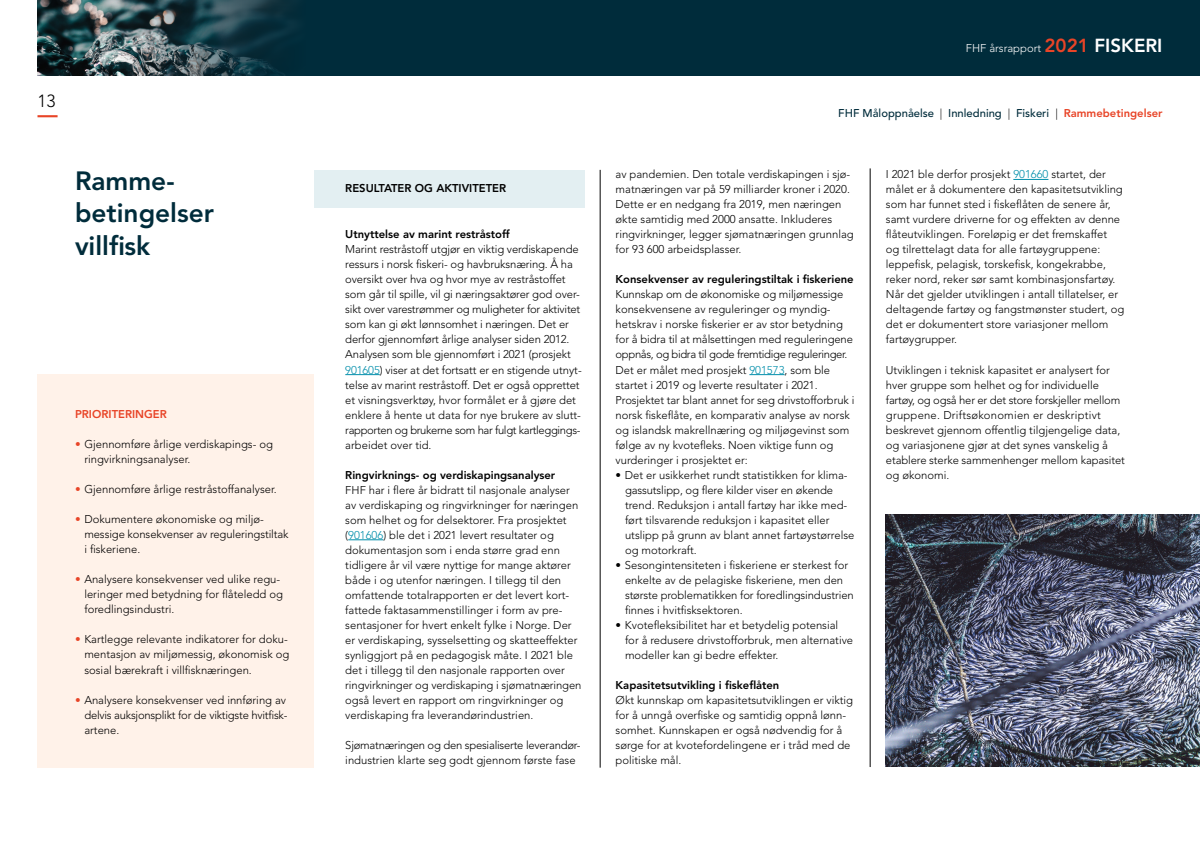
<style>
.page{position:relative;width:1200px;height:849px;background:#fff}
.page>*{position:absolute;margin:0;border:0;box-sizing:border-box;transform-origin:0 0}
.FHF_Brødtekst{font:800 26.25px "Avenir LT";color:#002c3b}
.t1{font:300 17.5px "Avenir LT";color:#000}
.FHF_Brødtekst-2{font:300 11.25px/15px "Avenir LT";color:#000}
.FHF_Brødtekst-3{font:800 11.25px "Avenir LT";color:#000}
.FHF_Brødtekst-4{font:300 11.25px/15px "Avenir LT";letter-spacing:-.02em;color:#000}
.FHF_Ingress{font:500 11.25px "Avenir LT";color:#002c3b}
.FHF_Ingress-2{font:300 11.25px "Avenir LT";color:#fff}
.FHF_Brødtekst-5{font:800 11.25px "Avenir LT";color:#e84427}
.s1{color:#e84427}
.s2{color:#008eaa}
.s3{font-weight:800;font-size:18.75px;color:#e84427}
.s4{font-weight:800;font-size:18.75px}
.s5{font-weight:300;color:#000}
.s6{font-weight:800;color:#e84427}
</style>
<div class="page">
<hr style="left:38px;top:115px;width:20px;height:2px;background:#e84427">
<div style="left:38px;top:0;width:1162px;height:75px;background:#002c3b"></div>
<img style="left:38px;top:0;width:256px;height:75px">
<div style="left:314px;top:170px;width:270px;height:37px;background:#e3eff2"></div>
<div style="left:38px;top:373px;width:276px;height:394px;background:#ffefe4"></div>
<hr style="left:600px;top:170px;width:1px;height:597px;background:#000">
<hr style="left:870px;top:168px;width:1px;height:598px;background:#000">
<hr style="left:345px;top:374px;width:35px;height:1px;background:#008eaa">
<hr style="left:348px;top:539px;width:35px;height:1px;background:#008eaa">
<hr style="left:749px;top:374px;width:36px;height:1px;background:#008eaa">
<hr style="left:1013px;top:179px;width:35px;height:1px;background:#008eaa">
<img style="left:886px;top:514px;width:314px;height:252px">
<h2 class="t1" style="left:38px;top:91px;width:20px">13</h2>
<p class="FHF_Brødtekst" style="left:75px;top:165px;width:101px">Ramme-</p>
<p class="FHF_Brødtekst" style="left:75px;top:197px;width:141px">betingelser</p>
<p class="FHF_Brødtekst" style="left:75px;top:230px;width:77px">villfisk</p>
<p class="FHF_Brødtekst-5" style="left:75px;top:407px;width:93px">PRIORITERINGER</p>
<p class="FHF_Brødtekst-2" style="left:84px;top:436px;width:190px;text-indent:-9px"><span class="s1">•</span> Gjennomføre årlige verdiskapings- og ringvirkningsanalyser.</p>
<p class="FHF_Brødtekst-2" style="left:75px;top:481px;width:203px"><span class="s1">•</span> Gjennomføre årlige restråstoffanalyser.</p>
<p class="FHF_Brødtekst-2" style="left:84px;top:511px;width:206px;text-indent:-9px"><span class="s1">•</span> Dokumentere økonomiske og miljø&shy;messige konsekvenser av reguleringstiltak i fiskeriene.</p>
<p class="FHF_Brødtekst-2" style="left:84px;top:571px;width:200px;text-indent:-9px"><span class="s1">•</span> Analysere konsekvenser ved ulike regu&shy;leringer med betydning for flåteledd og foredlingsindustri.</p>
<p class="FHF_Brødtekst-2" style="left:84px;top:631px;width:206px;text-indent:-9px"><span class="s1">•</span> Kartlegge relevante indikatorer for doku&shy;mentasjon av miljømessig, økonomisk og sosial bærekraft i villfisknæringen.</p>
<p class="FHF_Brødtekst-2" style="left:84px;top:691px;width:205px;text-indent:-9px"><span class="s1">•</span> Analysere konsekvenser ved innføring av delvis auksjonsplikt for de viktigste hvitfisk&shy;artene.</p>
<p class="FHF_Brødtekst-3" style="left:345px;top:181px;width:162px">RESULTATER OG AKTIVITETER</p>
<p class="FHF_Brødtekst-3" style="left:345px;top:228px;width:166px">Utnyttelse av marint restråstoff</p>
<p class="FHF_Brødtekst-2" style="left:345px;top:242px;width:237px">Marint restråstoff utgjør en viktig verdiskapende ressurs i norsk fiskeri- og havbruksnæring. Å ha oversikt over hva og hvor mye av restråstoffet som går til spille, vil gi næringsaktører god over&shy;sikt over varestrømmer og muligheter for aktivitet som kan gi økt lønnsomhet i næringen. Det er derfor gjennomført årlige analyser siden 2012.</p>
<p class="FHF_Brødtekst-2" style="left:345px;top:347px;width:238px">Analysen som ble gjennomført i 2021 (prosjekt <span class="s2">901605</span>) viser at det fortsatt er en stigende utnyt&shy;telse av marint restråstoff. Det er også opprettet et visningsverktøy, hvor formålet er å gjøre det enklere å hente ut data for nye brukere av slutt&shy;rapporten og brukerne som har fulgt kartleggings&shy;arbeidet over tid.</p>
<p class="FHF_Brødtekst-3" style="left:345px;top:468px;width:212px">Ringvirknings- og verdiskapingsanalyser</p>
<p class="FHF_Brødtekst-2" style="left:345px;top:482px;width:234px">FHF har i flere år bidratt til nasjonale analyser av verdiskaping og ringvirkninger for næringen som helhet og for delsektorer. Fra prosjektet (<span class="s2">901606</span>) ble det i 2021 levert resultater og</p>
<p class="FHF_Brødtekst-2" style="left:345px;top:542px;width:238px">dokumentasjon som i enda større grad enn tidligere år vil være nyttige for mange aktører både i og utenfor næringen. I tillegg til den omfattende totalrapporten er det levert kort&shy;fattede faktasammenstillinger i form av pre&shy;sentasjoner for hvert enkelt fylke i Norge. Der er verdiskaping, sysselsetting og skatteeffekter synliggjort på en pedagogisk måte. I 2021 ble det i tillegg til den nasjonale rapporten over ringvirkninger og verdiskaping i sjømatnæringen også levert en rapport om ringvirkninger og verdiskaping fra leverandørindustrien.</p>
<p class="FHF_Brødtekst-4" style="left:345px;top:737px;width:237px">Sjømatnæringen og den spesialiserte leverandør-</p>
<p class="FHF_Brødtekst-2" style="left:345px;top:752px;width:232px">industrien klarte seg godt gjennom første fase</p>
<p class="FHF_Ingress-2" style="left:966px;top:41px;width:198px">FHF årsrapport <span class="s3">2021</span> <span class="s4">FISKERI</span></p>
<p class="FHF_Ingress" style="left:838px;top:107px;width:326px">FHF Måloppnåelse <span class="s5">|</span> Innledning <span class="s5">|</span> Fiskeri <span class="s5">|</span> <span class="s6">Rammebetingelser</span></p>
<p class="FHF_Brødtekst-2" style="left:616px;top:167px;width:240px">av pandemien. Den totale verdiskapingen i sjø&shy;matnæringen var på 59 milliarder kroner i 2020.<br>Dette er en nedgang fra 2019, men næringen økte samtidig med 2000 ansatte. Inkluderes ringvirkninger, legger sjømatnæringen grunnlag for 93 600 arbeidsplasser.</p>
<p class="FHF_Brødtekst-3" style="left:616px;top:273px;width:240px">Konsekvenser av reguleringstiltak i fiskeriene</p>
<p class="FHF_Brødtekst-2" style="left:616px;top:287px;width:239px">Kunnskap om de økonomiske og miljømessige konsekvensene av reguleringer og myndig&shy;hetskrav i norske fiskerier er av stor betydning for å bidra til at målsettingen med reguleringene oppnås, og bidra til gode fremtidige reguleringer.<br>Det er målet med prosjekt <span class="s2">901573</span>, som ble startet i 2019 og leverte resultater i 2021.</p>
<p class="FHF_Brødtekst-2" style="left:616px;top:392px;width:240px">Prosjektet tar blant annet for seg drivstofforbruk i norsk fiskeflåte, en komparativ analyse av norsk og islandsk makrellnæring og miljøgevinst som følge av ny kvotefleks. Noen viktige funn og vurderinger i prosjektet er:</p>
<p class="FHF_Brødtekst-2" style="left:625px;top:467px;width:231px;text-indent:-9px">• Det er usikkerhet rundt statistikken for klima&shy;gassutslipp, og flere kilder viser en økende trend. Reduksjon i antall fartøy har ikke med&shy;ført tilsvarende reduksjon i kapasitet eller utslipp på grunn av blant annet fartøystørrelse og motorkraft.</p>
<p class="FHF_Brødtekst-2" style="left:625px;top:557px;width:230px;text-indent:-9px">• Sesongintensiteten i fiskeriene er sterkest for enkelte av de pelagiske fiskeriene, men den største problematikken for foredlingsindustrien finnes i hvitfisksektoren.</p>
<p class="FHF_Brødtekst-2" style="left:625px;top:617px;width:230px;text-indent:-9px">• Kvotefleksibilitet har et betydelig potensial for å redusere drivstofforbruk, men alternative modeller kan gi bedre effekter.</p>
<p class="FHF_Brødtekst-3" style="left:616px;top:678px;width:165px">Kapasitetsutvikling i fiskeflåten</p>
<p class="FHF_Brødtekst-2" style="left:616px;top:692px;width:239px">Økt kunnskap om kapasitetsutviklingen er viktig for å unngå overfiske og samtidig oppnå lønn&shy;somhet. Kunnskapen er også nødvendig for å sørge for at kvotefordelingene er i tråd med de politiske mål.</p>
<p class="FHF_Brødtekst-2" style="left:886px;top:167px;width:240px">I 2021 ble derfor prosjekt <span class="s2">901660</span> startet, der målet er å dokumentere den kapasitetsutvikling som har funnet sted i fiskeflåten de senere år, samt vurdere driverne for og effekten av denne flåteutviklingen. Foreløpig er det fremskaffet<br>og tilrettelagt data for alle fartøygruppene: leppefisk, pelagisk, torskefisk, kongekrabbe, reker nord, reker sør samt kombinasjonsfartøy.<br>Når det gjelder utviklingen i antall tillatelser, er deltagende fartøy og fangstmønster studert, og det er dokumentert store variasjoner mellom fartøygrupper.</p>
<p class="FHF_Brødtekst-2" style="left:886px;top:362px;width:225px">Utviklingen i teknisk kapasitet er analysert for hver gruppe som helhet og for individuelle</p>
<p class="FHF_Brødtekst-4" style="left:886px;top:392px;width:236px">fartøy, og også her er det store forskjeller mellom gruppene. Driftsøkonomien er deskriptivt</p>
<p class="FHF_Brødtekst-2" style="left:886px;top:422px;width:241px">beskrevet gjennom offentlig tilgjengelige data, og variasjonene gjør at det synes vanskelig å etablere sterke sammenhenger mellom kapasitet og økonomi.</p>
</div>
